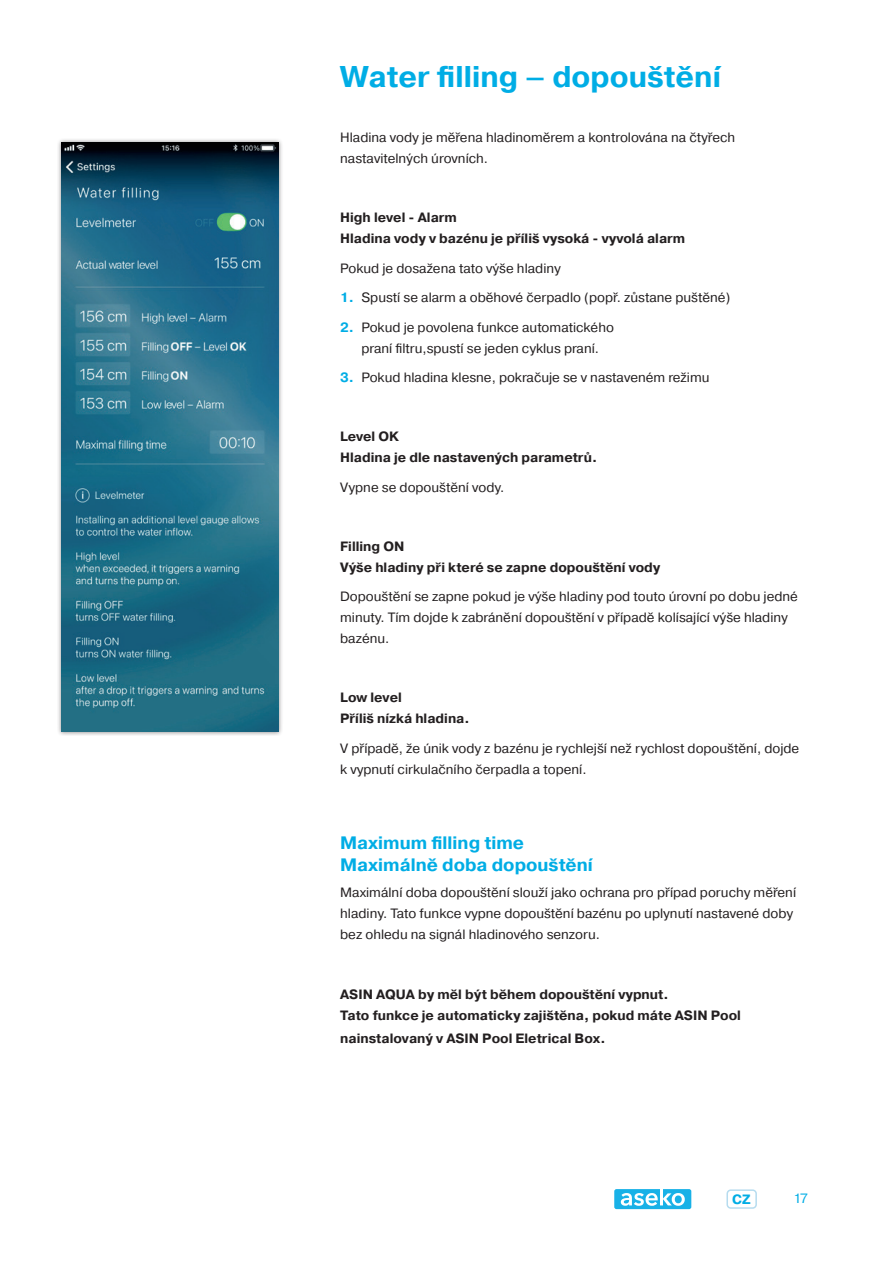
<style>
.page{position:relative;width:893px;height:1263px;background:#fff}
.page>*{position:absolute;margin:0;border:0;box-sizing:border-box;transform-origin:0 0}
.t1{font:700 30px "Pragmatica";color:#00ade5}
.t2{font:700 18px/22.5px "Pragmatica";color:#00ade5}
.t3{font:13.5px/21px "Pragmatica";color:#231f20}
.t4{font:700 13.5px/21px "Pragmatica";color:#231f20}
.t5{font:700 13.5px "Pragmatica";color:#00ade5}
.t6{font:13.5px "Pragmatica";color:#00ade5}
.s1{font-weight:700;color:#00ade5}
</style>
<div class="page">
<div style="left:726px;top:1189px;width:31px;height:20px;border:2px solid #b6dcef;border-radius:4px"></div>
<svg style="left:614px;top:1189px;width:77px;height:20px"></svg>
<div style="left:57px;top:138px;width:226px;height:598px;background:#231f20;opacity:.5"></div>
<img style="left:62px;top:142px;width:217px;height:589px">
<h1 class="t1" style="left:340px;top:58px;width:382px">Water filling – dopouštění</h1>
<p class="t3" style="left:340px;top:127px;width:396px">Hladina vody je měřena hladinoměrem a kontrolována na čtyřech nastavitelných úrovních.</p>
<p class="t4" style="left:340px;top:207px;width:347px">High level - Alarm<br>Hladina vody v bazénu je příliš vysoká - vyvolá alarm</p>
<p class="t3" style="left:340px;top:258px;width:222px">Pokud je dosažena tato výše hladiny</p>
<p class="t3" style="left:340px;top:287px;width:392px"><span class="s1">1.</span> Spustí se alarm a oběhové čerpadlo (popř. zůstane puštěné)</p>
<p class="t3" style="left:340px;top:317px;width:275px;text-align:center"><span class="s1">2.</span> Pokud je povolena funkce automatického praní filtru,spustí se jeden cyklus praní.</p>
<p class="t3" style="left:340px;top:367px;width:371px"><span class="s1">3.</span> Pokud hladina klesne, pokračuje se v nastaveném režimu</p>
<p class="t4" style="left:340px;top:426px;width:258px">Level OK<br>Hladina je dle nastavených parametrů.</p>
<p class="t3" style="left:340px;top:477px;width:166px">Vypne se dopouštění vody.</p>
<p class="t4" style="left:340px;top:536px;width:322px">Filling ON<br>Výše hladiny při které se zapne dopouštění vody</p>
<p class="t3" style="left:340px;top:587px;width:459px">Dopouštění se zapne pokud je výše hladiny pod touto úrovní po dobu jedné minuty. Tím dojde k zabránění dopouštění v případě kolísající výše hladiny bazénu.</p>
<p class="t4" style="left:340px;top:687px;width:131px">Low level<br>Příliš nízká hladina.</p>
<p class="t3" style="left:340px;top:738px;width:461px">V případě, že únik vody z bazénu je rychlejší než rychlost dopouštění, dojde k vypnutí cirkulačního čerpadla a topení.</p>
<h2 class="t2" style="left:340px;top:831px;width:254px">Maximum filling time<br>Maximálně doba dopouštění</h2>
<p class="t3" style="left:340px;top:882px;width:457px">Maximální doba dopouštění slouží jako ochrana pro případ poruchy měření hladiny. Tato funkce vypne dopouštění bazénu po uplynutí nastavené doby bez ohledu na signál hladinového senzoru.</p>
<p class="t4" style="left:340px;top:984px;width:402px">ASIN AQUA by měl být během dopouštění vypnut.<br>Tato funkce je automaticky zajištěna, pokud máte ASIN Pool</p>
<p class="t4" style="left:340px;top:1027px;width:267px">nainstalovaný v ASIN Pool Eletrical Box.</p>
<p class="t5" style="left:732px;top:1190px;width:20px">CZ</p>
<p class="t6" style="left:793px;top:1190px;width:16px">17</p>
</div>
